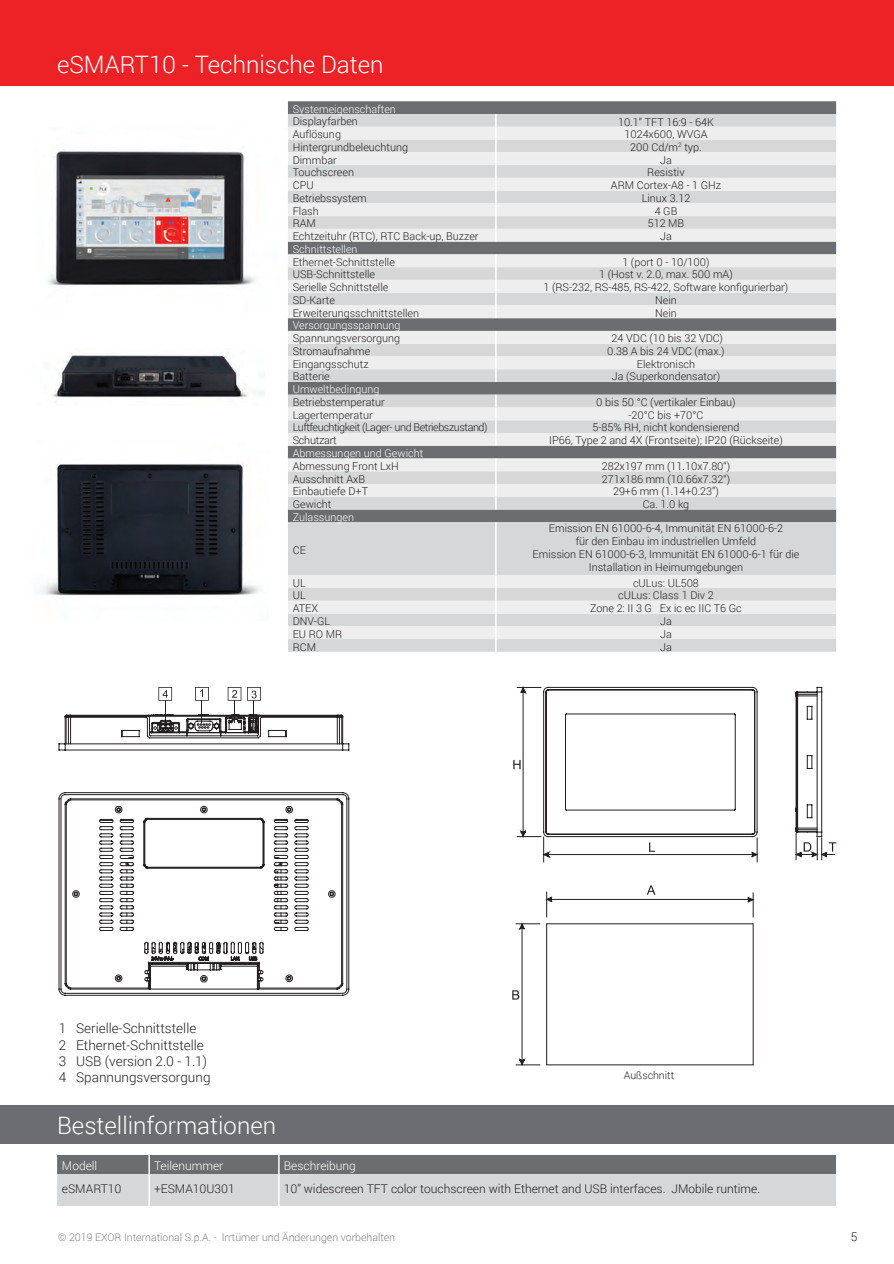
<style>
.page{position:relative;width:894px;height:1264px;background:#fff}
.page>*{position:absolute;margin:0;border:0;box-sizing:border-box;transform-origin:0 0}
.t1{font:300 24px "Roboto";color:#fff}
.t2{font:300 13.5px/16.2px "Roboto";color:#231f20}
.t3{font:300 12px "Roboto";color:#231f20}
.t4{font:300 12px "Roboto";color:#fff}
.t5{font:300 10.8px/12.9px "Roboto";color:#231f20;text-align:center}
.t6{font:300 10.8px "Roboto";color:#fff}
.t7{font:300 10.8px "Roboto";letter-spacing:-.04em;color:#231f20}
.t8{font:300 10.8px "Roboto";letter-spacing:-.025em;color:#231f20}
.t9{font:300 10.5px "Roboto";color:#808285}
.t10{font:300 10.5px "Roboto";color:#231f20}
</style>
<div class="page">
<div style="left:0;top:0;width:894px;height:86px;background:#ec2226"></div>
<img style="left:47px;top:150px;width:209px;height:136px">
<img style="left:52px;top:353px;width:213px;height:49px">
<img style="left:39px;top:464px;width:222px;height:132px">
<svg style="left:59px;top:792px;width:290px;height:203px"></svg>
<svg style="left:59px;top:687px;width:290px;height:64px"></svg>
<svg style="left:513px;top:686px;width:245px;height:176px"></svg>
<svg style="left:795px;top:687px;width:41px;height:173px"></svg>
<hr style="left:547px;top:899px;width:202px;height:1px;background:#231f20">
<svg style="left:546px;top:892px;width:6px;height:25px"></svg>
<svg style="left:748px;top:893px;width:6px;height:24px"></svg>
<svg style="left:647px;top:885px;width:8px;height:10px"></svg>
<hr style="left:522px;top:924px;width:1px;height:138px;background:#231f20">
<svg style="left:516px;top:923px;width:24px;height:6px"></svg>
<svg style="left:516px;top:1059px;width:24px;height:7px"></svg>
<svg style="left:512px;top:990px;width:7px;height:9px"></svg>
<svg style="left:57px;top:1155px;width:779px;height:51px;background:#aeafb2"></svg>
<hr style="left:278px;top:1174px;width:2px;height:32px;background:#fff">
<div style="left:0;top:1105px;width:894px;height:38px;background:#6c6d70"></div>
<svg style="left:288px;top:101px;width:548px;height:13px;background:#6f7072"></svg>
<div style="left:288px;top:114px;width:548px;height:538px;background:#d6d7d9"></div>
<svg style="left:288px;top:127px;width:548px;height:512px;background:#d3d4d5"></svg>
<svg style="left:495px;top:114px;width:2px;height:128px"></svg>
<svg style="left:495px;top:254px;width:2px;height:64px"></svg>
<svg style="left:495px;top:331px;width:2px;height:51px"></svg>
<svg style="left:495px;top:395px;width:2px;height:51px"></svg>
<svg style="left:495px;top:458px;width:2px;height:51px"></svg>
<hr style="left:495px;top:522px;width:2px;height:53px;background:#fff">
<svg style="left:495px;top:575px;width:2px;height:77px"></svg>
<h1 class="t1" style="left:57px;top:48px;width:328px">eSMART10 - Technische Daten</h1>
<p class="t6" style="left:293px;top:101px;width:105px">Systemeigenschaften</p>
<p class="t5" style="left:293px;top:115px;width:67px">Displayfarben</p>
<p class="t5" style="left:618px;top:115px;width:97px">10.1” TFT 16:9 - 64K</p>
<p class="t5" style="left:293px;top:127px;width:50px">Auflösung</p>
<p class="t5" style="left:624px;top:127px;width:85px">1024x600, WVGA</p>
<p class="t5" style="left:293px;top:140px;width:117px">Hintergrundbeleuchtung</p>
<p class="t5" style="left:630px;top:140px;width:73px">200 Cd/m<sup>2</sup> typ.</p>
<p class="t5" style="left:293px;top:153px;width:46px">Dimmbar</p>
<p class="t5" style="left:660px;top:153px;width:13px">Ja</p>
<p class="t5" style="left:293px;top:166px;width:63px">Touchscreen</p>
<p class="t5" style="left:647px;top:166px;width:39px">Resistiv</p>
<p class="t5" style="left:293px;top:178px;width:22px">CPU</p>
<p class="t5" style="left:611px;top:178px;width:112px">ARM Cortex-A8 - 1 GHz</p>
<p class="t5" style="left:293px;top:191px;width:76px">Betriebssystem</p>
<p class="t5" style="left:642px;top:191px;width:50px">Linux 3.12</p>
<p class="t5" style="left:293px;top:204px;width:28px">Flash</p>
<p class="t5" style="left:655px;top:204px;width:24px">4 GB</p>
<p class="t5" style="left:293px;top:217px;width:25px">RAM</p>
<p class="t5" style="left:648px;top:217px;width:38px">512 MB</p>
<p class="t5" style="left:293px;top:229px;width:187px">Echtzeituhr (RTC), RTC Back-up, Buzzer</p>
<p class="t5" style="left:660px;top:229px;width:13px">Ja</p>
<p class="t6" style="left:293px;top:242px;width:66px">Schnittstellen</p>
<p class="t5" style="left:293px;top:255px;width:104px">Ethernet-Schnittstelle</p>
<p class="t5" style="left:622px;top:255px;width:89px">1 (port 0 - 10/100)</p>
<p class="t5" style="left:293px;top:268px;width:84px">USB-Schnittstelle</p>
<p class="t5" style="left:599px;top:268px;width:135px">1 (Host v. 2.0, max. 500 mA)</p>
<p class="t5" style="left:293px;top:280px;width:97px">Serielle Schnittstelle</p>
<p class="t5" style="left:543px;top:280px;width:246px">1 (RS-232, RS-485, RS-422, Software konfigurierbar)</p>
<p class="t5" style="left:293px;top:293px;width:44px">SD-Karte</p>
<p class="t5" style="left:655px;top:293px;width:23px">Nein</p>
<p class="t5" style="left:293px;top:306px;width:128px">Erweiterungsschnittstellen</p>
<p class="t5" style="left:655px;top:306px;width:23px">Nein</p>
<p class="t6" style="left:293px;top:318px;width:109px">Versorgungsspannung</p>
<p class="t5" style="left:293px;top:331px;width:109px">Spannungsversorgung</p>
<p class="t5" style="left:612px;top:331px;width:113px">24 VDC (10 bis 32 VDC)</p>
<p class="t5" style="left:293px;top:344px;width:79px">Stromaufnahme</p>
<p class="t5" style="left:607px;top:344px;width:119px">0.38 A bis 24 VDC (max.)</p>
<p class="t5" style="left:293px;top:357px;width:78px">Eingangsschutz</p>
<p class="t5" style="left:637px;top:357px;width:60px">Elektronisch</p>
<p class="t5" style="left:293px;top:370px;width:38px">Batterie</p>
<p class="t5" style="left:612px;top:370px;width:110px">Ja (Superkondensator)</p>
<p class="t6" style="left:293px;top:382px;width:88px">Umweltbedingung</p>
<p class="t5" style="left:293px;top:395px;width:94px">Betriebstemperatur</p>
<p class="t5" style="left:596px;top:395px;width:141px">0 bis 50 °C (vertikaler Einbau)</p>
<p class="t5" style="left:293px;top:408px;width:81px">Lagertemperatur</p>
<p class="t5" style="left:628px;top:408px;width:76px">-20°C bis +70°C</p>
<p class="t7" style="left:293px;top:420px;width:196px">Luftfeuchtigkeit (Lager- und Betriebszustand)</p>
<p class="t5" style="left:592px;top:421px;width:148px">5-85% RH, nicht kondensierend</p>
<p class="t8" style="left:293px;top:433px;width:46px">Schutzart</p>
<p class="t5" style="left:549px;top:434px;width:235px">IP66, Type 2 and 4X (Frontseite); IP20 (Rückseite)</p>
<p class="t6" style="left:293px;top:446px;width:132px">Abmessungen und Gewicht</p>
<p class="t5" style="left:293px;top:459px;width:108px">Abmessung Front LxH</p>
<p class="t5" style="left:602px;top:459px;width:130px">282x197 mm (11.10x7.80“)</p>
<p class="t5" style="left:293px;top:472px;width:74px">Ausschnitt AxB</p>
<p class="t5" style="left:602px;top:472px;width:130px">271x186 mm (10.66x7.32“)</p>
<p class="t5" style="left:293px;top:485px;width:77px">Einbautiefe D+T</p>
<p class="t5" style="left:613px;top:485px;width:107px">29+6 mm (1.14+0.23”)</p>
<p class="t5" style="left:293px;top:497px;width:40px">Gewicht</p>
<p class="t5" style="left:643px;top:497px;width:48px">Ca. 1.0 kg</p>
<p class="t6" style="left:293px;top:509px;width:63px">Zulassungen</p>
<p class="t5" style="left:293px;top:543px;width:15px">CE</p>
<p class="t5" style="left:533px;top:521px;width:268px">Emission EN 61000-6-4, Immunität EN 61000-6-2<br>für den Einbau im industriellen Umfeld<br>Emission EN 61000-6-3, Immunität EN 61000-6-1 für die Installation in Heimumgebungen</p>
<p class="t5" style="left:293px;top:576px;width:14px">UL</p>
<p class="t5" style="left:633px;top:576px;width:67px">cULus: UL508</p>
<p class="t5" style="left:293px;top:589px;width:14px">UL</p>
<p class="t5" style="left:618px;top:589px;width:97px">cULus: Class 1 Div 2</p>
<p class="t5" style="left:293px;top:601px;width:27px">ATEX</p>
<p class="t5" style="left:590px;top:601px;width:153px">Zone 2: II 3 G Ex ic ec IIC T6 Gc</p>
<p class="t5" style="left:293px;top:614px;width:39px">DNV-GL</p>
<p class="t5" style="left:660px;top:614px;width:13px">Ja</p>
<p class="t5" style="left:293px;top:627px;width:51px">EU RO MR</p>
<p class="t5" style="left:660px;top:627px;width:13px">Ja</p>
<p class="t5" style="left:293px;top:640px;width:25px">RCM</p>
<p class="t5" style="left:660px;top:640px;width:13px">Ja</p>
<p class="t2" style="left:59px;top:1020px;width:153px">1 Serielle-Schnittstelle<br>2 Ethernet-Schnittstelle<br>3 USB (version 2.0 - 1.1)<br>4 Spannungsversorgung</p>
<h1 class="t1" style="left:57px;top:1109px;width:220px">Bestellinformationen</h1>
<p class="t10" style="left:624px;top:1068px;width:52px">Außschnitt</p>
<p class="t4" style="left:62px;top:1157px;width:37px">Modell</p>
<p class="t4" style="left:154px;top:1157px;width:71px">Teilenummer</p>
<p class="t4" style="left:284px;top:1157px;width:74px">Beschreibung</p>
<p class="t3" style="left:62px;top:1181px;width:61px">eSMART10</p>
<p class="t3" style="left:154px;top:1181px;width:82px">+ESMA10U301</p>
<p class="t3" style="left:284px;top:1181px;width:478px">10” widescreen TFT color touchscreen with Ethernet and USB interfaces. JMobile runtime.</p>
<p class="t9" style="left:58px;top:1230px;width:338px">© 2019 EXOR International S.p.A. - Irrtümer und Änderungen vorbehalten</p>
<p class="t3" style="left:851px;top:1228px;width:8px">5</p>
</div>
